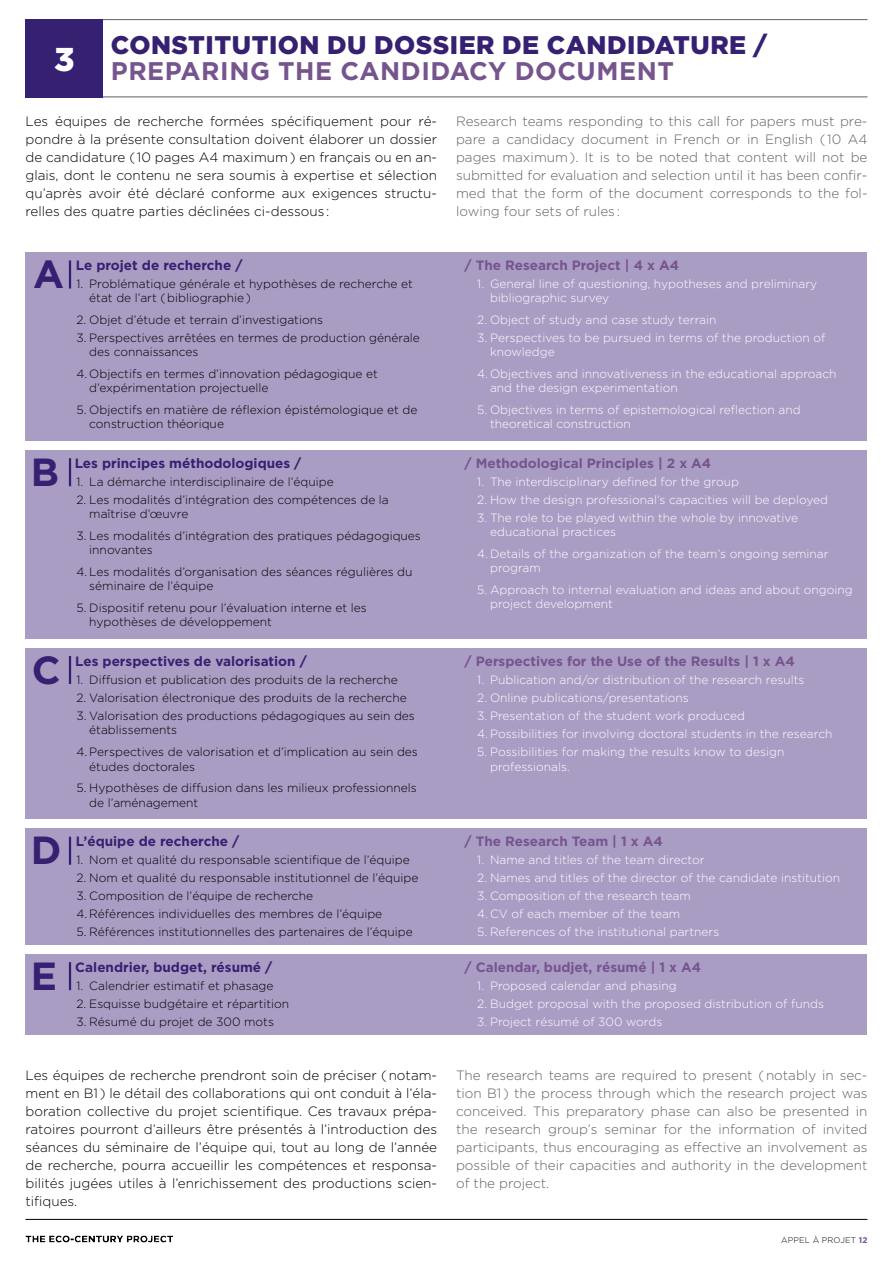
<style>
.page{position:relative;width:893px;height:1263px;background:#fff}
.page>*{position:absolute;margin:0;border:0;box-sizing:border-box;transform-origin:0 0}
.t1{font:700 39.15px "Gotham Pro";color:#362071}
.t2{font:900 33px "Gotham Pro";color:#fff}
.t3{font:900 25.5px "Gotham Pro";letter-spacing:.02em;color:#362071}
.t4{font:700 25.5px "Gotham Pro";letter-spacing:.02em;color:#76548e}
.t5{font:300 13.5px/18px "Gotham Pro";color:#000;text-align:justify}
.t6{font:300 13.5px/18px "Gotham Pro";color:#636161;text-align:justify}
.t7{font:700 13.5px "Gotham Pro";color:#76548e}
.t8{font:700 13.5px "Gotham Pro";color:#362071}
.t9{font:300 12px/14.4px "Gotham Pro";color:#000}
.t10{font:300 12px/14.4px "Gotham Pro";color:#fff}
.t11{font:300 8.25px "Gotham Pro";letter-spacing:.02em;color:#000}
.s1{font-weight:700;color:#76548e}
</style>
<div class="page">
<hr style="left:26px;top:1219px;width:841px;height:1px;background:#000">
<svg style="left:26px;top:1235px;width:147px;height:8px"></svg>
<div style="left:26px;top:450px;width:841px;height:189px;background:#a99dc4"></div>
<div style="left:26px;top:648px;width:841px;height:171px;background:#a99dc4"></div>
<div style="left:26px;top:828px;width:841px;height:117px;background:#a99dc4"></div>
<div style="left:26px;top:954px;width:841px;height:81px;background:#a99dc4"></div>
<div style="left:26px;top:252px;width:841px;height:189px;background:#a99dc4"></div>
<hr style="left:26px;top:19px;width:841px;height:1px;background:#636161">
<hr style="left:26px;top:97px;width:841px;height:1px;background:#636161">
<div style="left:26px;top:20px;width:77px;height:78px;background:#362071"></div>
<hr style="left:69px;top:260px;width:2px;height:28px;background:#362071">
<hr style="left:69px;top:458px;width:2px;height:28px;background:#362071">
<hr style="left:69px;top:656px;width:2px;height:28px;background:#362071">
<hr style="left:69px;top:837px;width:2px;height:28px;background:#362071">
<hr style="left:69px;top:962px;width:2px;height:28px;background:#362071">
<h2 class="t2" style="left:54px;top:40px;width:22px">3</h2>
<h3 class="t3" style="left:111px;top:30px;width:658px">CONSTITUTION DU DOSSIER DE CANDIDATURE /</h3>
<h3 class="t4" style="left:111px;top:56px;width:565px">PREPARING THE CANDIDACY DOCUMENT</h3>
<p class="t5" style="left:25px;top:112px;width:413px">Les équipes de recherche formées spécifiquement pour ré&shy;pondre à la présente consultation doivent élaborer un dossier de candidature ( 10 pages A4 maximum) en français ou en an&shy;glais, dont le contenu ne sera soumis à expertise et sélection qu’après avoir été déclaré conforme aux exigences structu&shy;relles des quatre parties déclinées ci-dessous :</p>
<h1 class="t1" style="left:33px;top:252px;width:32px">A</h1>
<p class="t8" style="left:76px;top:257px;width:168px">Le projet de recherche /</p>
<p class="t9" style="left:89px;top:277px;width:325px;text-indent:-13px">1. Problématique générale et hypothèses de recherche et état de l’art (bibliographie)</p>
<p class="t9" style="left:77px;top:313px;width:248px">2. Objet d’étude et terrain d’investigations</p>
<p class="t9" style="left:89px;top:331px;width:332px;text-indent:-13px">3. Perspectives arrêtées en termes de production générale des connaissances</p>
<p class="t9" style="left:89px;top:367px;width:290px;text-indent:-13px">4. Objectifs en termes d’innovation pédagogique et d’expérimentation projectuelle</p>
<p class="t9" style="left:89px;top:403px;width:330px;text-indent:-13px">5. Objectifs en matière de réflexion épistémologique et de construction théorique</p>
<h1 class="t1" style="left:31px;top:450px;width:30px">B</h1>
<p class="t8" style="left:75px;top:455px;width:228px">Les principes méthodologiques /</p>
<p class="t9" style="left:77px;top:475px;width:259px">1. La démarche interdisciplinaire de l’équipe</p>
<p class="t9" style="left:89px;top:493px;width:301px;text-indent:-13px">2. Les modalités d’intégration des compétences de la maîtrise d’œuvre</p>
<p class="t9" style="left:89px;top:529px;width:333px;text-indent:-13px">3. Les modalités d’intégration des pratiques pédagogiques innovantes</p>
<p class="t9" style="left:89px;top:565px;width:325px;text-indent:-13px">4. Les modalités d’organisation des séances régulières du séminaire de l’équipe</p>
<p class="t9" style="left:89px;top:601px;width:279px;text-indent:-13px">5. Dispositif retenu pour l’évaluation interne et les hypothèses de développement</p>
<h1 class="t1" style="left:32px;top:648px;width:30px">C</h1>
<p class="t8" style="left:75px;top:653px;width:233px">Les perspectives de valorisation /</p>
<p class="t9" style="left:77px;top:673px;width:323px">1. Diffusion et publication des produits de la recherche</p>
<p class="t9" style="left:77px;top:691px;width:332px">2. Valorisation électronique des produits de la recherche</p>
<p class="t9" style="left:89px;top:709px;width:327px;text-indent:-13px">3. Valorisation des productions pédagogiques au sein des établissements</p>
<p class="t9" style="left:89px;top:745px;width:330px;text-indent:-13px">4. Perspectives de valorisation et d’implication au sein des études doctorales</p>
<p class="t9" style="left:89px;top:781px;width:329px;text-indent:-13px">5. Hypothèses de diffusion dans les milieux professionnels de l’aménagement</p>
<h1 class="t1" style="left:31px;top:828px;width:32px">D</h1>
<p class="t8" style="left:76px;top:833px;width:165px">L’équipe de recherche /</p>
<p class="t9" style="left:77px;top:853px;width:335px">1. Nom et qualité du responsable scientifique de l’équipe</p>
<p class="t9" style="left:77px;top:871px;width:343px">2. Nom et qualité du responsable institutionnel de l’équipe</p>
<p class="t9" style="left:77px;top:889px;width:238px">3. Composition de l’équipe de recherche</p>
<p class="t9" style="left:77px;top:907px;width:307px">4. Références individuelles des membres de l’équipe</p>
<p class="t9" style="left:77px;top:925px;width:338px">5. Références institutionnelles des partenaires de l’équipe</p>
<h1 class="t1" style="left:31px;top:954px;width:28px">E</h1>
<p class="t8" style="left:75px;top:959px;width:199px">Calendrier, budget, résumé /</p>
<p class="t9" style="left:77px;top:979px;width:198px">1. Calendrier estimatif et phasage</p>
<p class="t9" style="left:77px;top:997px;width:214px">2. Esquisse budgétaire et répartition</p>
<p class="t9" style="left:77px;top:1015px;width:199px">3. Résumé du projet de 300 mots</p>
<p class="t5" style="left:25px;top:1066px;width:413px">Les équipes de recherche prendront soin de préciser (notam&shy;ment en B1 ) le détail des collaborations qui ont conduit à l’éla&shy;boration collective du projet scientifique. Ces travaux prépa&shy;ratoires pourront d’ailleurs être présentés à l’introduction des séances du séminaire de l’équipe qui, tout au long de l’année de recherche, pourra accueillir les compétences et responsa&shy;bilités jugées utiles à l’enrichissement des productions scien&shy;tifiques.</p>
<p class="t6" style="left:456px;top:112px;width:413px">Research teams responding to this call for papers must pre&shy;pare a candidacy document in French or in English ( 10 A4 pages maximum). It is to be noted that content will not be submitted for evaluation and selection until it has been confir&shy;med that the form of the document corresponds to the fol&shy;lowing four sets of rules :</p>
<p class="t7" style="left:465px;top:257px;width:216px">/ The Research Project | 4 x A4</p>
<p class="t10" style="left:490px;top:277px;width:329px;text-indent:-13px">1. General line of questioning, hypotheses and preliminary bibliographic survey</p>
<p class="t10" style="left:477px;top:313px;width:241px">2. Object of study and case study terrain</p>
<p class="t10" style="left:490px;top:331px;width:337px;text-indent:-13px">3. Perspectives to be pursued in terms of the production of knowledge</p>
<p class="t10" style="left:490px;top:367px;width:348px;text-indent:-13px">4. Objectives and innovativeness in the educational approach and the design experimentation</p>
<p class="t10" style="left:490px;top:403px;width:312px;text-indent:-13px">5. Objectives in terms of epistemological reflection and theoretical construction</p>
<p class="t7" style="left:465px;top:455px;width:248px">/ Methodological Principles | 2 x A4</p>
<p class="t10" style="left:477px;top:475px;width:263px">1. The interdisciplinary defined for the group</p>
<p class="t10" style="left:477px;top:493px;width:352px">2. How the design professional’s capacities will be deployed</p>
<p class="t10" style="left:490px;top:511px;width:309px;text-indent:-13px">3. The role to be played within the whole by innovative educational practices</p>
<p class="t10" style="left:490px;top:547px;width:340px;text-indent:-13px">4. Details of the organization of the team’s ongoing seminar program</p>
<p class="t10" style="left:490px;top:583px;width:364px;text-indent:-13px">5. Approach to internal evaluation and ideas and about ongoing project development</p>
<p class="t7" style="left:465px;top:653px;width:332px">/ Perspectives for the Use of the Results | 1 x A4</p>
<p class="t10" style="left:477px;top:673px;width:329px">1. Publication and/or distribution of the research results</p>
<p class="t10" style="left:477px;top:691px;width:213px">2. Online publications/presentations</p>
<p class="t10" style="left:477px;top:709px;width:269px">3. Presentation of the student work produced</p>
<p class="t10" style="left:477px;top:727px;width:357px">4. Possibilities for involving doctoral students in the research</p>
<p class="t10" style="left:490px;top:745px;width:296px;text-indent:-13px">5. Possibilities for making the results know to design professionals.</p>
<p class="t7" style="left:465px;top:833px;width:200px">/ The Research Team | 1 x A4</p>
<p class="t10" style="left:477px;top:853px;width:229px">1. Name and titles of the team director</p>
<p class="t10" style="left:477px;top:871px;width:364px">2. Names and titles of the director of the candidate institution</p>
<p class="t10" style="left:477px;top:889px;width:215px">3. Composition of the research team</p>
<p class="t10" style="left:477px;top:907px;width:205px">4. CV of each member of the team</p>
<p class="t10" style="left:477px;top:925px;width:244px">5. References of the institutional partners</p>
<p class="t7" style="left:465px;top:959px;width:238px">/ Calendar, budjet, résumé | 1 x A4</p>
<p class="t10" style="left:477px;top:979px;width:201px">1. Proposed calendar and phasing</p>
<p class="t10" style="left:477px;top:997px;width:348px">2. Budget proposal with the proposed distribution of funds</p>
<p class="t10" style="left:477px;top:1015px;width:187px">3. Project résumé of 300 words</p>
<p class="t6" style="left:456px;top:1066px;width:413px">The research teams are required to present (notably in sec&shy;tion B1 ) the process through which the research project was conceived. This preparatory phase can also be presented in the research group’s seminar for the information of invited participants, thus encouraging as effective an involvement as possible of their capacities and authority in the development of the project.</p>
<p class="t11" style="left:781px;top:1235px;width:88px">APPEL À PROJET <span class="s1">12</span></p>
</div>
